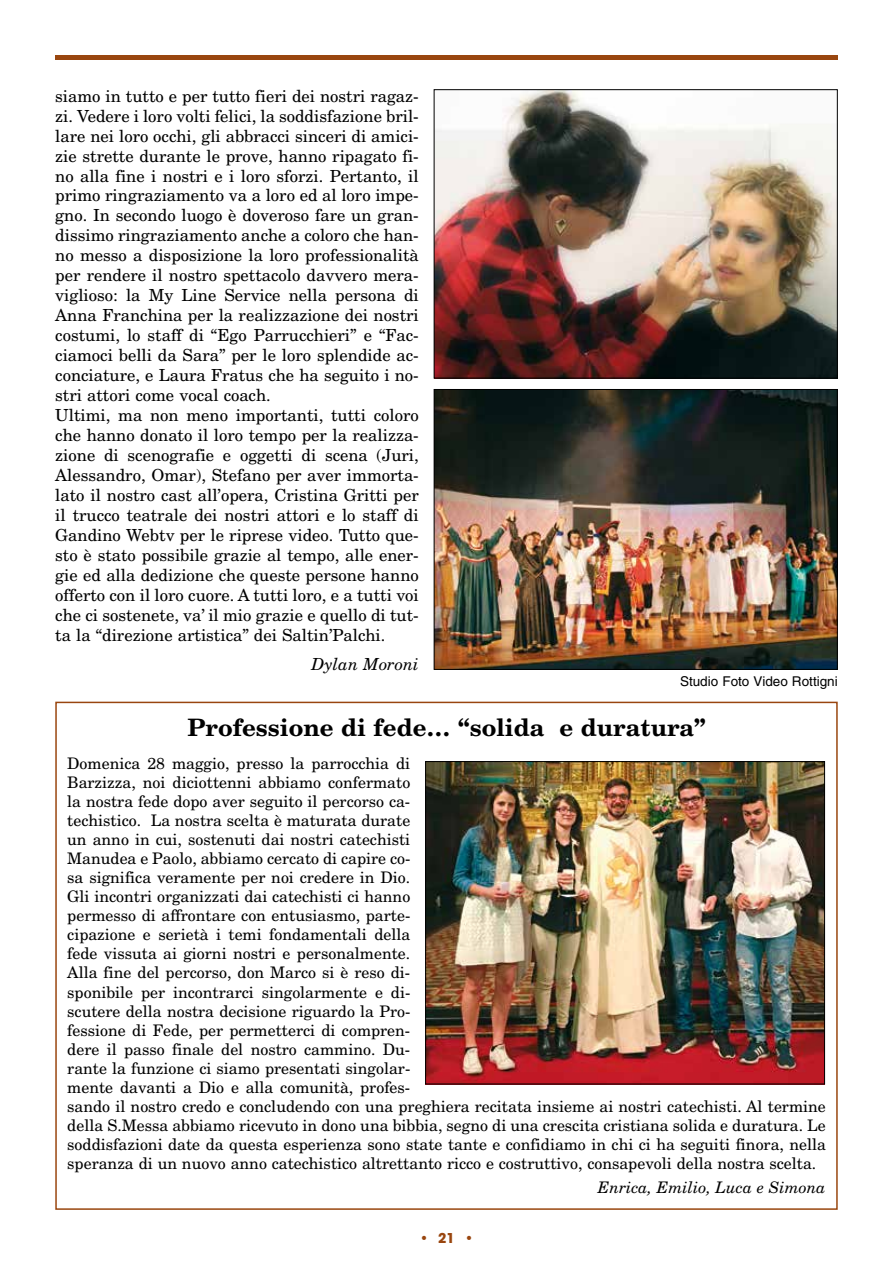
<style>
.page{position:relative;width:893px;height:1263px;background:#fff}
.page>*{position:absolute;margin:0;border:0;box-sizing:border-box;transform-origin:0 0}
.t1{font:700 24px "New Century Schlbk";color:#000}
.t2{font:16.65px/20px "New Century Schlbk";color:#000}
.t3{font:italic 16.65px "New Century Schlbk";color:#000}
.t4{font:15.9px/19px "New Century Schlbk";color:#000}
.t5{font:italic 15.9px "New Century Schlbk";color:#000}
.t6{font:13.5px "Helvetica";color:#000}
.t7{font:700 13.5px "Avant Garde";color:#99460f}
</style>
<div class="page">
<div style="left:55px;top:55px;width:783px;height:5px;background:#99460f"></div>
<img style="left:436px;top:91px;width:400px;height:285px">
<div style="left:434px;top:89px;width:404px;height:289px;border:1px solid #000"></div>
<img style="left:436px;top:391px;width:400px;height:277px">
<div style="left:434px;top:389px;width:404px;height:281px;border:1px solid #000"></div>
<img style="left:427px;top:763px;width:396px;height:319px">
<div style="left:425px;top:761px;width:400px;height:323px;border:1px solid #000"></div>
<p class="t2" style="left:55px;top:85px;width:365px">siamo in tutto e per tutto fieri dei nostri ragaz&shy;zi. Vedere i loro volti felici, la soddisfazione bril&shy;lare nei loro occhi, gli abbracci sinceri di amici&shy;zie strette durante le prove, hanno ripagato fi&shy;no alla fine i nostri e i loro sforzi. Pertanto, il primo ringraziamento va a loro ed al loro impe&shy;gno. In secondo luogo è doveroso fare un gran&shy;dissimo ringraziamento anche a coloro che han&shy;no messo a disposizione la loro professionalità per rendere il nostro spettacolo davvero mera&shy;viglioso: la My Line Service nella persona di Anna Franchina per la realizzazione dei nostri costumi, lo staff di “Ego Parrucchieri” e “Fac&shy;ciamoci belli da Sara” per le loro splendide ac&shy;conciature, e Laura Fratus che ha seguito i no&shy;stri attori come vocal coach.<br>Ultimi, ma non meno importanti, tutti coloro che hanno donato il loro tempo per la realizza&shy;zione di scenografie e oggetti di scena (Juri, Alessandro, Omar), Stefano per aver immorta&shy;lato il nostro cast all’opera, Cristina Gritti per il trucco teatrale dei nostri attori e lo staff di Gandino Webtv per le riprese video. Tutto que&shy;sto è stato possibile grazie al tempo, alle ener&shy;gie ed alla dedizione che queste persone hanno offerto con il loro cuore. A tutti loro, e a tutti voi che ci sostenete, va’ il mio grazie e quello di tut&shy;ta la “direzione artistica” dei Saltin’Palchi.</p>
<p class="t3" style="left:312px;top:654px;width:109px">Dylan Moroni</p>
<p class="t6" style="left:680px;top:673px;width:159px">Studio Foto Video Rottigni</p>
<h1 class="t1" style="left:187px;top:712px;width:520px">Professione di fede… “solida e duratura”</h1>
<p class="t4" style="left:67px;top:753px;width:760px">Domenica 28 maggio, presso la parrocchia di<br>Barzizza, noi diciottenni abbiamo confermato<br>la nostra fede dopo aver seguito il percorso ca-<br>techistico. La nostra scelta è maturata durate<br>un anno in cui, sostenuti dai nostri catechisti<br>Manudea e Paolo, abbiamo cercato di capire co-<br>sa significa veramente per noi credere in Dio.<br>Gli incontri organizzati dai catechisti ci hanno<br>permesso di affrontare con entusiasmo, parte-<br>cipazione e serietà i temi fondamentali della<br>fede vissuta ai giorni nostri e personalmente.<br>Alla fine del percorso, don Marco si è reso di-<br>sponibile per incontrarci singolarmente e di-<br>scutere della nostra decisione riguardo la Pro-<br>fessione di Fede, per permetterci di compren-<br>dere il passo finale del nostro cammino. Du-<br>rante la funzione ci siamo presentati singolar-<br>mente davanti a Dio e alla comunità, profes-<br>sando il nostro credo e concludendo con una preghiera recitata insieme ai nostri catechisti. Al termine della S.Messa abbiamo ricevuto in dono una bibbia, segno di una crescita cristiana solida e duratura. Le soddisfazioni date da questa esperienza sono state tante e confidiamo in chi ci ha seguiti finora, nella speranza di un nuovo anno catechistico altrettanto ricco e costruttivo, consapevoli della nostra scelta.</p>
<p class="t5" style="left:598px;top:1178px;width:229px">Enrica, Emilio, Luca e Simona</p>
<p class="t7" style="left:419px;top:1230px;width:56px">• 21 •</p>
</div>
